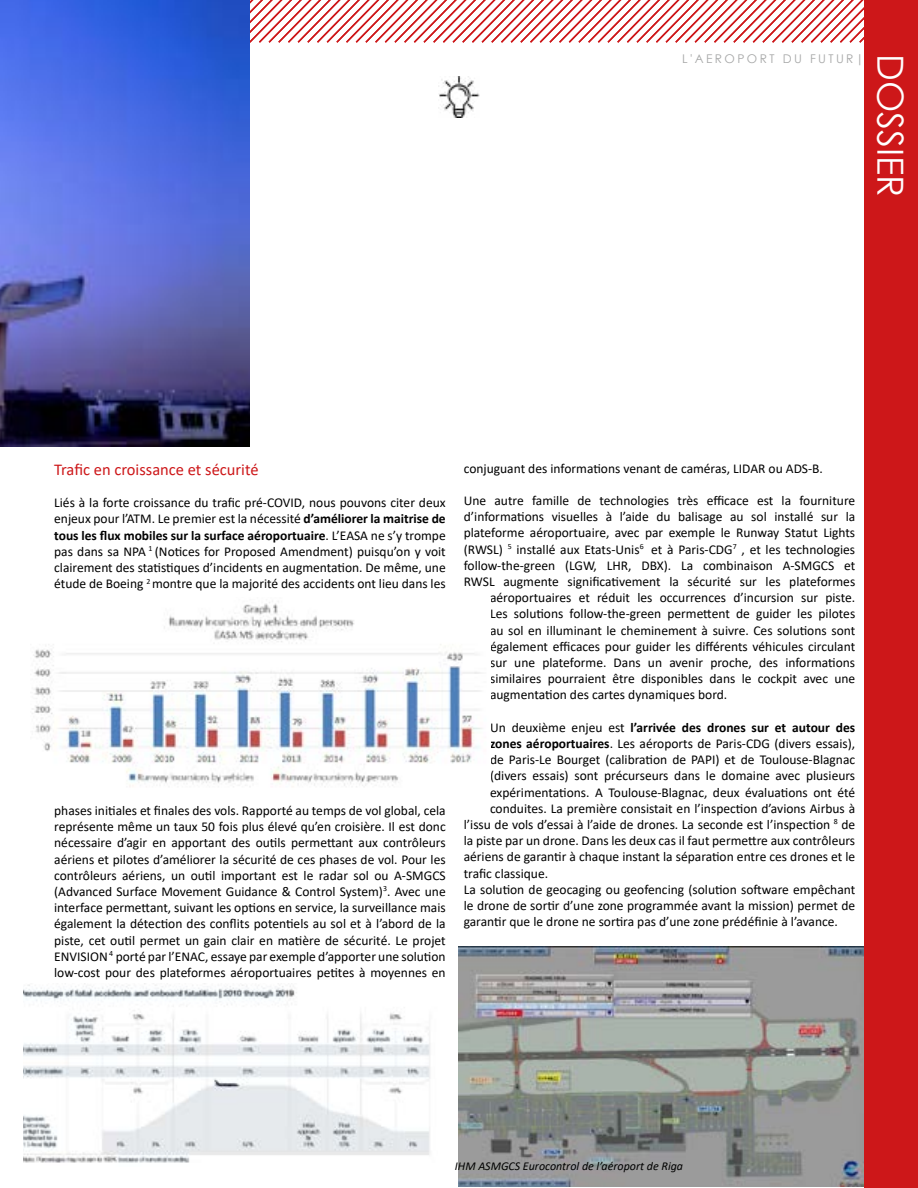
<style>
.page{position:relative;width:918px;height:1188px;background:#fff}
.page>*{position:absolute;margin:0;border:0;box-sizing:border-box;transform-origin:0 0}
.t1{font:36px "Century Gothic";color:#fff}
.t2{font:16.5px "Calibri";color:#cd1719}
.t3{font:13.5px/16.2px "Calibri";color:#000;text-align:justify}
.t4{font:700 13.5px "Calibri";color:#000}
.t5{font:italic 12px "Calibri";color:#000}
.t6{font:12px "Century Gothic";letter-spacing:.2em;color:#a6a7a7}
.s1{font-weight:700}
.s2{font-weight:400}
</style>
<div class="page">
<div style="left:864px;top:0;width:54px;height:1188px;background:#cd1719"></div>
<img style="left:439px;top:77px;width:40px;height:40px">
<svg style="left:250px;top:0;width:614px;height:43px"></svg>
<img style="left:458px;top:947px;width:406px;height:240px">
<img style="left:32px;top:601px;width:450px;height:186px">
<img style="left:23px;top:983px;width:407px;height:180px">
<img style="left:0;top:0;width:250px;height:447px">
<p class="t6" style="left:682px;top:50px;width:183px">L'AEROPORT DU FUTUR|</p>
<h1 class="t1" style="left:916px;top:54px;width:145px;rotate:90deg">DOSSIER</h1>
<p class="t2" style="left:54px;top:458px;width:206px">Trafic en croissance et sécurité</p>
<p class="t3" style="left:54px;top:494px;width:393px">Liés à la forte croissance du trafic pré-COVID, nous pouvons citer deux enjeux pour l’ATM. Le premier est la nécessité <span class="s1">d’améliorer la maitrise de tous les flux mobiles sur la surface aéroportuaire</span>. L’EASA ne s’y trompe pas dans sa NPA <sup>1</sup> (Notices for Proposed Amendment) puisqu’on y voit clairement des statistiques d’incidents en augmentation. De même, une étude de Boeing <sup>2</sup> montre que la majorité des accidents ont lieu dans les</p>
<p class="t3" style="left:54px;top:802px;width:393px">phases initiales et finales des vols. Rapporté au temps de vol global, cela représente même un taux 50 fois plus élevé qu’en croisière. Il est donc nécessaire d’agir en apportant des outils permettant aux contrôleurs aériens et pilotes d’améliorer la sécurité de ces phases de vol. Pour les contrôleurs aériens, un outil important est le radar sol ou A-SMGCS (Advanced Surface Movement Guidance &amp; Control System)<sup>3</sup>. Avec une interface permettant, suivant les options en service, la surveillance mais également la détection des conflits potentiels au sol et à l’abord de la piste, cet outil permet un gain clair en matière de sécurité. Le projet ENVISION <sup>4</sup> porté par l’ENAC, essaye par exemple d’apporter une solution low-cost pour des plateformes aéroportuaires petites à moyennes en</p>
<p class="t3" style="left:464px;top:460px;width:361px">conjuguant des informations venant de caméras, LIDAR ou ADS-B.</p>
<p class="t3" style="left:464px;top:492px;width:393px">Une autre famille de technologies très efficace est la fourniture</p>
<p class="t3" style="left:464px;top:508px;width:393px">d’informations visuelles à l’aide du balisage au sol installé sur la</p>
<p class="t3" style="left:464px;top:524px;width:393px">plateforme aéroportuaire, avec par exemple le Runway Statut Lights</p>
<p class="t3" style="left:464px;top:541px;width:393px">(RWSL) <sup>5</sup> installé aux Etats-Unis<sup>6</sup> et à Paris-CDG<sup>7</sup> , et les technologies</p>
<p class="t3" style="left:464px;top:557px;width:393px">follow-the-green (LGW, LHR, DBX). La combinaison A-SMGCS et</p>
<p class="t3" style="left:464px;top:573px;width:393px">RWSL augmente significativement la sécurité sur les plateformes</p>
<p class="t3" style="left:490px;top:589px;width:367px">aéroportuaires et réduit les occurrences d’incursion sur piste.</p>
<p class="t3" style="left:490px;top:605px;width:367px">Les solutions follow-the-green permettent de guider les pilotes</p>
<p class="t3" style="left:490px;top:622px;width:367px">au sol en illuminant le cheminement à suivre. Ces solutions sont</p>
<p class="t3" style="left:490px;top:638px;width:367px">également efficaces pour guider les différents véhicules circulant</p>
<p class="t3" style="left:490px;top:654px;width:367px">sur une plateforme. Dans un avenir proche, des informations</p>
<p class="t3" style="left:490px;top:670px;width:367px">similaires pourraient être disponibles dans le cockpit avec une</p>
<p class="t3" style="left:490px;top:686px;width:239px">augmentation des cartes dynamiques bord.</p>
<p class="t4" style="left:490px;top:718px;width:367px"><span class="s2">Un deuxième enjeu est</span> l’arrivée des drones sur et autour des</p>
<p class="t3" style="left:490px;top:735px;width:367px"><span class="s1">zones aéroportuaires</span>. Les aéroports de Paris-CDG (divers essais),</p>
<p class="t3" style="left:490px;top:751px;width:367px">de Paris-Le Bourget (calibration de PAPI) et de Toulouse-Blagnac</p>
<p class="t3" style="left:490px;top:767px;width:367px">(divers essais) sont précurseurs dans le domaine avec plusieurs</p>
<p class="t3" style="left:490px;top:784px;width:367px">expérimentations. A Toulouse-Blagnac, deux évaluations ont été</p>
<p class="t3" style="left:490px;top:800px;width:367px">conduites. La première consistait en l’inspection d’avions Airbus à</p>
<p class="t3" style="left:464px;top:816px;width:393px">l’issu de vols d’essai à l’aide de drones. La seconde est l’inspection <sup>8</sup> de</p>
<p class="t3" style="left:464px;top:832px;width:393px">la piste par un drone. Dans les deux cas il faut permettre aux contrôleurs</p>
<p class="t3" style="left:464px;top:848px;width:393px">aériens de garantir à chaque instant la séparation entre ces drones et le</p>
<p class="t3" style="left:464px;top:865px;width:86px">trafic classique.</p>
<p class="t3" style="left:464px;top:881px;width:393px">La solution de geocaging ou geofencing (solution software empêchant</p>
<p class="t3" style="left:464px;top:897px;width:393px">le drone de sortir d’une zone programmée avant la mission) permet de</p>
<p class="t3" style="left:464px;top:913px;width:376px">garantir que le drone ne sortira pas d’une zone prédéfinie à l’avance.</p>
<p class="t5" style="left:455px;top:1158px;width:230px">IHM ASMGCS Eurocontrol de l’aéroport de Riga</p>
</div>
